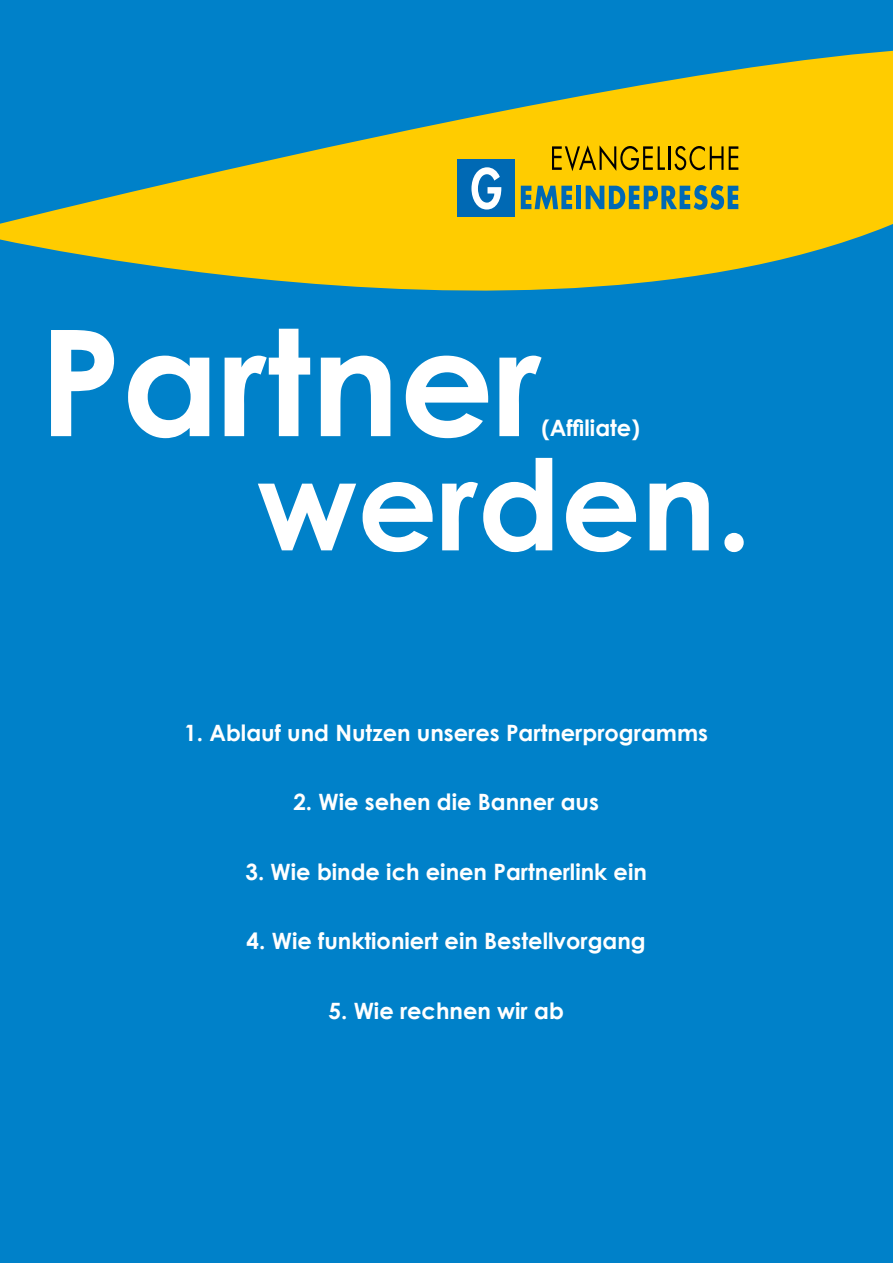
<style>
.page{position:relative;width:893px;height:1263px;background:#fff}
.page>*{position:absolute;margin:0;border:0;box-sizing:border-box;transform-origin:0 0}
.t1{font:700 147.75px "Century Gothic";color:#fff}
.t2{font:700 125.55px "Century Gothic";color:#fff}
.t3{font:700 22.5px "Century Gothic";color:#fff}
</style>
<div class="page">
<div style="left:1px;top:0;width:892px;height:1263px;background:#0081c9"></div>
<svg style="left:0;top:0;width:893px;height:410px"></svg>
<svg style="left:521px;top:186px;width:51px;height:23px"></svg>
<div style="left:576px;top:186px;width:5px;height:23px;background:#0069b4"></div>
<svg style="left:586px;top:185px;width:152px;height:25px;background:#749562"></svg>
<svg style="left:552px;top:145px;width:113px;height:26px;background:#bd9700"></svg>
<hr style="left:668px;top:146px;width:2px;height:24px;background:#000">
<svg style="left:674px;top:146px;width:49px;height:24px"></svg>
<svg style="left:729px;top:146px;width:9px;height:24px"></svg>
<div style="left:458px;top:159px;width:57px;height:57px;background:#0069b4"></div>
<svg style="left:471px;top:167px;width:30px;height:43px"></svg>
<h1 class="t1" style="left:39px;top:270px;width:504px">Partner</h1>
<p class="t3" style="left:541px;top:411px;width:100px">(Affiliate)</p>
<h2 class="t2" style="left:257px;top:409px;width:496px">werden.</h2>
<p class="t3" style="left:184px;top:716px;width:525px">1. Ablauf und Nutzen unseres Partnerprogramms</p>
<p class="t3" style="left:293px;top:785px;width:307px">2. Wie sehen die Banner aus</p>
<p class="t3" style="left:245px;top:855px;width:403px">3. Wie binde ich einen Partnerlink ein</p>
<p class="t3" style="left:247px;top:924px;width:401px">4. Wie funktioniert ein Bestellvorgang</p>
<p class="t3" style="left:328px;top:994px;width:237px">5. Wie rechnen wir ab</p>
</div>
